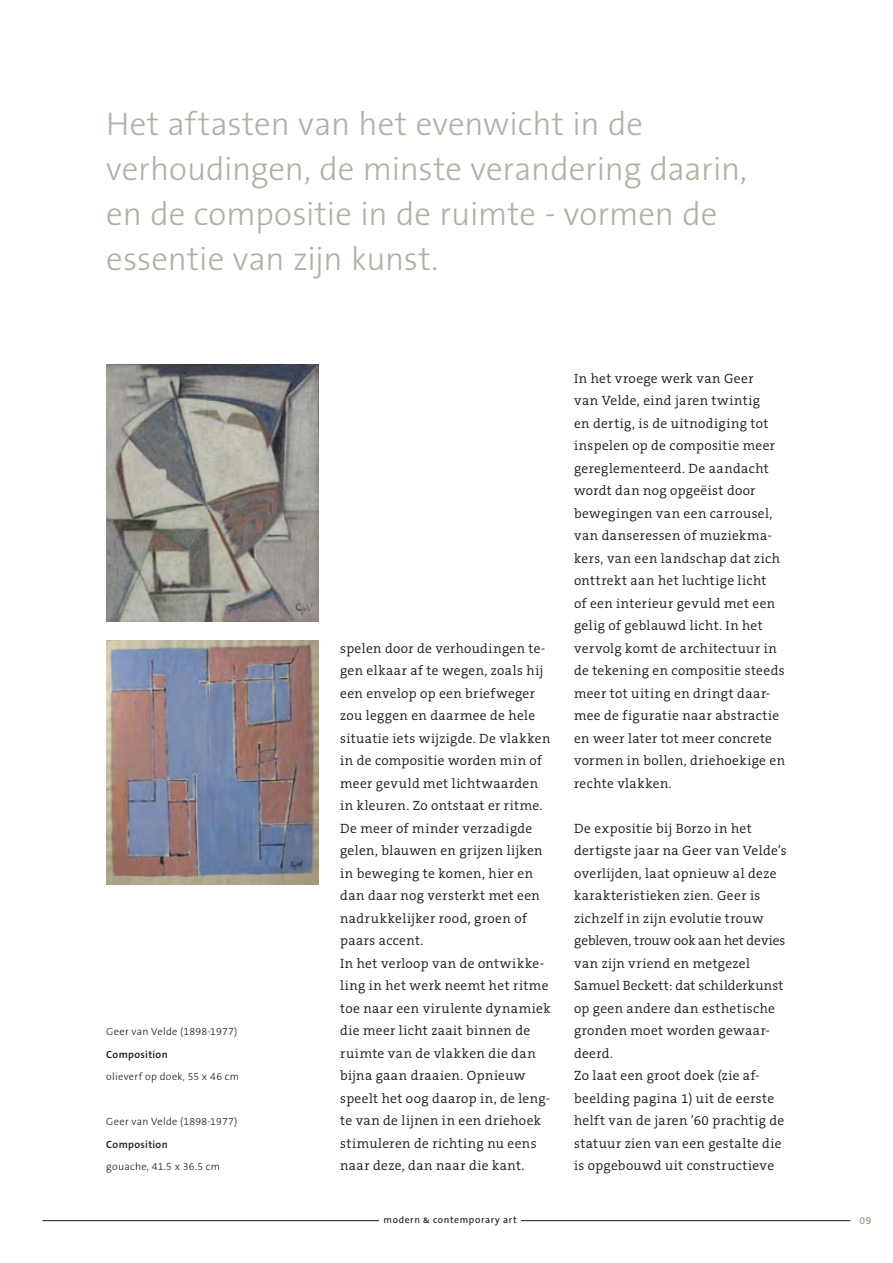
<style>
.page{position:relative;width:893px;height:1263px;background:#fff}
.page>*{position:absolute;margin:0;border:0;box-sizing:border-box;transform-origin:0 0}
.t1{font:300 33px/45px "The Sans B3";color:#b2b0a2}
.t2{font:300 13.5px/22.5px "The Serif B4";letter-spacing:.03em;color:#1a171b}
.t3{font:300 10.5px "The Sans B3";letter-spacing:.025em;color:#1a171b}
.t4{font:600 10.5px "The Sans B6";letter-spacing:.03em;color:#1a171b}
.t5{font:10.5px "The Sans B5 Plain";color:#929181}
.t6{font:9.75px "The Sans B5 Plain";letter-spacing:.065em;color:#1a171b}
.s1{font-family:"The Sans Caps"}
</style>
<div class="page">
<hr style="left:43px;top:1220px;width:807px;height:1px;background:#1a171b">
<div style="left:379px;top:1216px;width:142px;height:14px;background:#fff"></div>
<img style="left:106px;top:365px;width:213px;height:257px">
<img style="left:106px;top:640px;width:212px;height:244px">
<h1 class="t1" style="left:106px;top:102px;width:642px">Het aftasten van het evenwicht in de verhoudingen, de minste verandering daarin, en de compositie in de ruimte - vormen de essentie van zijn kunst.</h1>
<p class="t3" style="left:106px;top:1026px;width:133px">Geer van Velde (1898-1977)</p>
<p class="t4" style="left:106px;top:1048px;width:63px">Composition</p>
<p class="t3" style="left:106px;top:1071px;width:134px">olieverf op doek, 55 x 46 cm</p>
<p class="t3" style="left:106px;top:1116px;width:133px">Geer van Velde (1898-1977)</p>
<p class="t4" style="left:106px;top:1138px;width:63px">Composition</p>
<p class="t3" style="left:106px;top:1161px;width:115px">gouache, 41.5 x 36.5 cm</p>
<p class="t2" style="left:340px;top:637px;width:212px">spelen door de verhoudingen te&shy;gen elkaar af te wegen, zoals hij een envelop op een briefweger zou leggen en daarmee de hele situatie iets wijzigde. De vlakken in de compositie worden min of meer gevuld met lichtwaarden in kleuren. Zo ontstaat er ritme.<br>De meer of minder verzadigde gelen, blauwen en grijzen lijken in beweging te komen, hier en dan daar nog versterkt met een nadrukkelijker rood, groen of paars accent.<br>In het verloop van de ontwikke&shy;ling in het werk neemt het ritme toe naar een virulente dynamiek die meer licht zaait binnen de ruimte van de vlakken die dan bijna gaan draaien. Opnieuw speelt het oog daarop in, de leng&shy;te van de lijnen in een driehoek stimuleren de richting nu eens naar deze, dan naar die kant.</p>
<p class="t2" style="left:574px;top:367px;width:212px">In het vroege werk van Geer<br>van Velde, eind jaren twintig<br>en dertig, is de uitnodiging tot inspelen op de compositie meer gereglementeerd. De aandacht wordt dan nog opgeëist door bewegingen van een carrousel, van danseressen of muziekma&shy;kers, van een landschap dat zich onttrekt aan het luchtige licht<br>of een interieur gevuld met een gelig of geblauwd licht. In het vervolg komt de architectuur in de tekening en compositie steeds meer tot uiting en dringt daar&shy;mee de figuratie naar abstractie en weer later tot meer concrete vormen in bollen, driehoekige en rechte vlakken.</p>
<p class="t2" style="left:574px;top:817px;width:214px">De expositie bij Borzo in het dertigste jaar na Geer van Velde’s overlijden, laat opnieuw al deze karakteristieken zien. Geer is zichzelf in zijn evolutie trouw gebleven, trouw ook aan het devies van zijn vriend en metgezel<br>Samuel Beckett: dat schilderkunst op geen andere dan esthetische gronden moet worden gewaar&shy;deerd.<br>Zo laat een groot doek (zie af&shy;beelding pagina 1) uit de eerste helft van de jaren ’60 prachtig de statuur zien van een gestalte die is opgebouwd uit constructieve</p>
<p class="t6" style="left:383px;top:1214px;width:135px">modern <span class="s1">&amp;</span> contemporary art</p>
<p class="t5" style="left:859px;top:1214px;width:14px">09</p>
</div>
